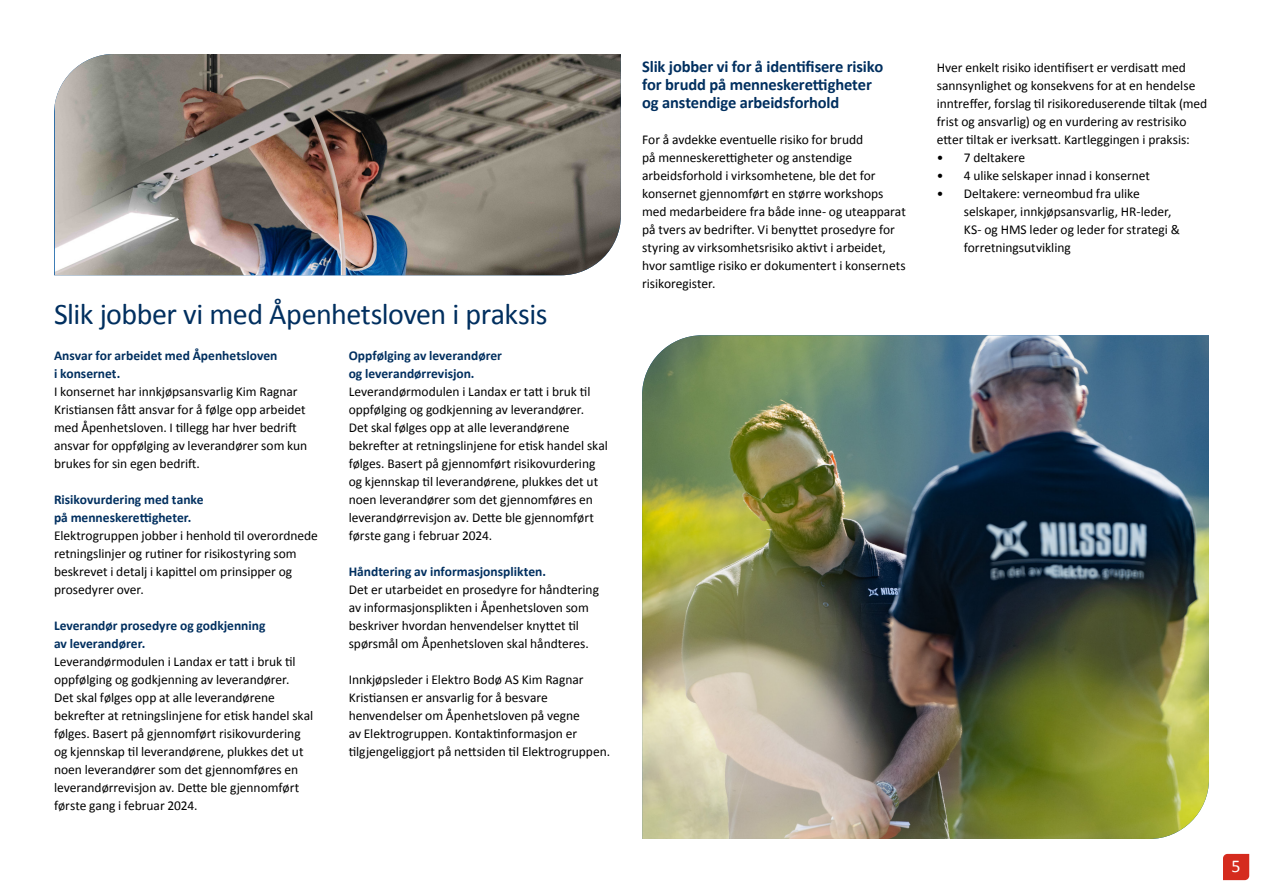
<style>
.page{position:relative;width:1263px;height:893px;background:#fff}
.page>*{position:absolute;margin:0;border:0;box-sizing:border-box;transform-origin:0 0}
.Overskrift{font:30px "Calibri";letter-spacing:-.015em;color:#002f5f}
.t1{font:18px "Calibri";color:#fff}
.Små_overskrifter{font:700 16.5px/18px "Calibri";letter-spacing:-.01em;color:#002f5f}
.Brødtekst{font:13.5px/18px "Calibri";letter-spacing:-.005em;color:#000}
.Brødtekst-2{font:700 13.5px/18px "Calibri";color:#002f5f}
</style>
<div class="page">
<svg style="left:1223px;top:854px;width:26px;height:26px"></svg>
<img style="left:55px;top:54px;width:566px;height:221px">
<img style="left:642px;top:335px;width:567px;height:504px">
<p class="Overskrift" style="left:54px;top:293px;width:495px">Slik jobber vi med Åpenhetsloven i praksis</p>
<p class="Brødtekst-2" style="left:54px;top:346px;width:225px">Ansvar for arbeidet med Åpenhetsloven i konsernet.</p>
<p class="Brødtekst" style="left:54px;top:382px;width:255px">I konsernet har innkjøpsansvarlig Kim Ragnar Kristiansen fått ansvar for å følge opp arbeidet med Åpenhetsloven. I tillegg har hver bedrift ansvar for oppfølging av leverandører som kun brukes for sin egen bedrift.</p>
<p class="Brødtekst-2" style="left:54px;top:490px;width:151px">Risikovurdering med tanke på menneskerettigheter.</p>
<p class="Brødtekst" style="left:54px;top:526px;width:265px">Elektrogruppen jobber i henhold til overordnede retningslinjer og rutiner for risikostyring som beskrevet i detalj i kapittel om prinsipper og prosedyrer over.</p>
<p class="Brødtekst-2" style="left:54px;top:616px;width:213px">Leverandør prosedyre og godkjenning av leverandører.</p>
<p class="Brødtekst" style="left:54px;top:652px;width:243px">Leverandørmodulen i Landax er tatt i bruk til oppfølging og godkjenning av leverandører.</p>
<p class="Brødtekst" style="left:54px;top:688px;width:261px">Det skal følges opp at alle leverandørene bekrefter at retningslinjene for etisk handel skal følges. Basert på gjennomført risikovurdering og kjennskap til leverandørene, plukkes det ut noen leverandører som det gjennomføres en leverandørrevisjon av. Dette ble gjennomført første gang i februar 2024.</p>
<p class="Brødtekst-2" style="left:349px;top:346px;width:155px">Oppfølging av leverandører og leverandørrevisjon.</p>
<p class="Brødtekst" style="left:349px;top:382px;width:243px">Leverandørmodulen i Landax er tatt i bruk til oppfølging og godkjenning av leverandører.</p>
<p class="Brødtekst" style="left:349px;top:418px;width:261px">Det skal følges opp at alle leverandørene bekrefter at retningslinjene for etisk handel skal følges. Basert på gjennomført risikovurdering og kjennskap til leverandørene, plukkes det ut noen leverandører som det gjennomføres en leverandørrevisjon av. Dette ble gjennomført første gang i februar 2024.</p>
<p class="Brødtekst-2" style="left:349px;top:562px;width:199px">Håndtering av informasjonsplikten.</p>
<p class="Brødtekst" style="left:349px;top:580px;width:252px">Det er utarbeidet en prosedyre for håndtering av informasjonsplikten i Åpenhetsloven som beskriver hvordan henvendelser knyttet til spørsmål om Åpenhetsloven skal håndteres.</p>
<p class="Brødtekst" style="left:349px;top:670px;width:263px">Innkjøpsleder i Elektro Bodø AS Kim Ragnar Kristiansen er ansvarlig for å besvare henvendelser om Åpenhetsloven på vegne<br>av Elektrogruppen. Kontaktinformasjon er tilgjengeliggjort på nettsiden til Elektrogruppen.</p>
<p class="Små_overskrifter" style="left:642px;top:57px;width:243px">Slik jobber vi for å identifisere risiko for brudd på menneskerettigheter og anstendige arbeidsforhold</p>
<p class="Brødtekst" style="left:642px;top:130px;width:265px">For å avdekke eventuelle risiko for brudd<br>på menneskerettigheter og anstendige arbeidsforhold i virksomhetene, ble det for konsernet gjennomført en større workshops med medarbeidere fra både inne- og uteapparat på tvers av bedrifter. Vi benyttet prosedyre for styring av virksomhetsrisiko aktivt i arbeidet, hvor samtlige risiko er dokumentert i konsernets risikoregister.</p>
<p class="Brødtekst" style="left:937px;top:58px;width:272px">Hver enkelt risiko identifisert er verdisatt med sannsynlighet og konsekvens for at en hendelse inntreffer, forslag til risikoreduserende tiltak (med frist og ansvarlig) og en vurdering av restrisiko etter tiltak er iverksatt. Kartleggingen i praksis:</p>
<p class="Brødtekst" style="left:937px;top:148px;width:90px">• 7 deltakere</p>
<p class="Brødtekst" style="left:937px;top:166px;width:215px">• 4 ulike selskaper innad i konsernet</p>
<p class="Brødtekst" style="left:964px;top:184px;width:218px;text-indent:-27px">• Deltakere: verneombud fra ulike selskaper, innkjøpsansvarlig, HR-leder, KS- og HMS leder og leder for strategi &amp; forretningsutvikling</p>
<h2 class="t1" style="left:1231px;top:854px;width:11px">5</h2>
</div>
